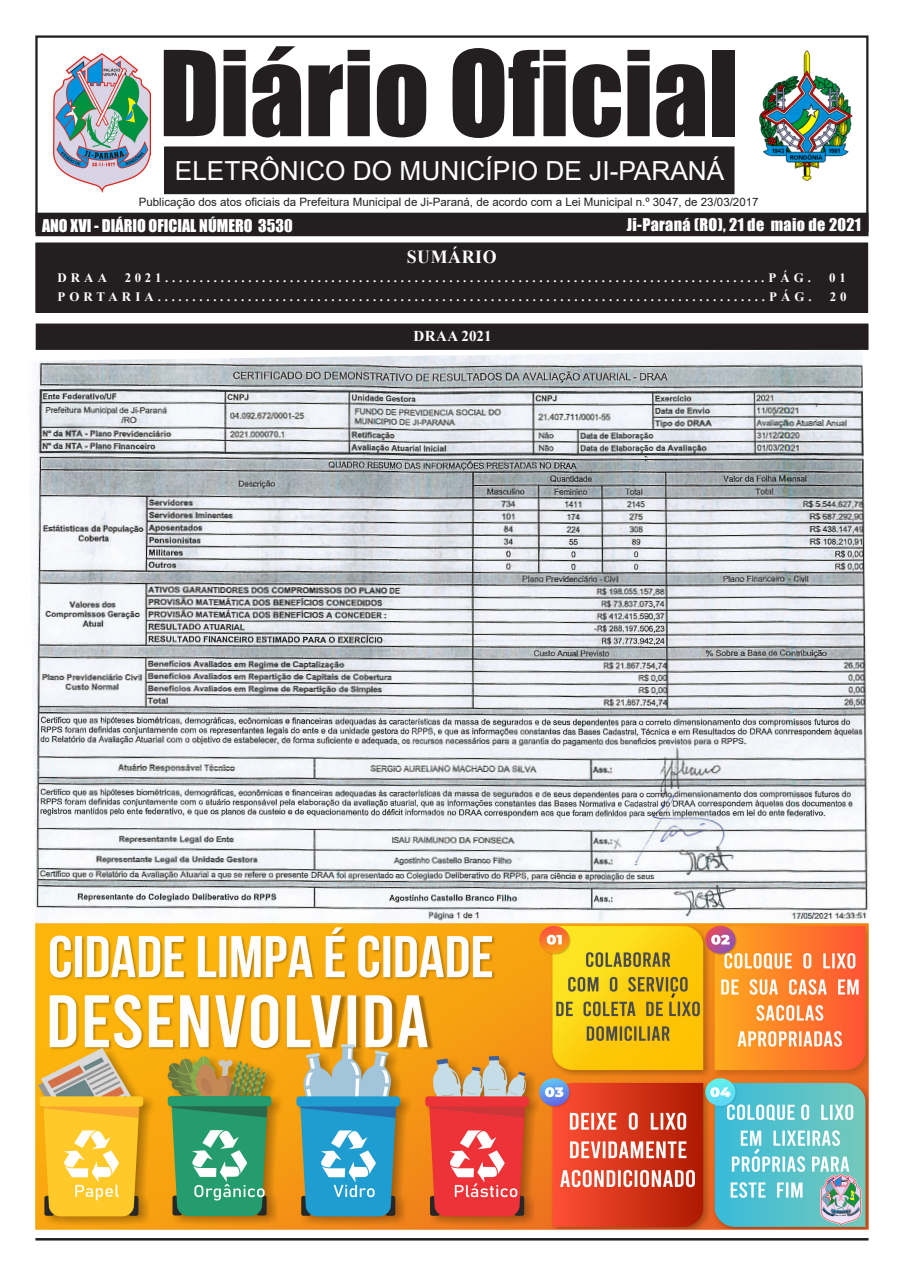
<style>
.page{position:relative;width:904px;height:1276px;background:#fff}
.page>*{position:absolute;margin:0;border:0;box-sizing:border-box;transform-origin:0 0}
.t1{font:109.12px "Impact";color:#231f20}
.t2{font:26.25px "Arial";color:#fff}
.Título{font:700 18.38px "Times New Roman";letter-spacing:.035em;color:#fff}
.t3{font:16.12px "Impact";color:#fff}
.t4{font:16.12px "Impact";letter-spacing:.02em;color:#fff}
.t5{font:700 15px "Times New Roman";letter-spacing:.02em;color:#fff}
.Título-2{font:700 12.88px "Times New Roman";letter-spacing:.325em;color:#fff}
.t6{font:11.5px "Arial";color:#231f20}
</style>
<div class="page">
<div style="left:35px;top:35px;width:833px;height:197px;border:2px solid #231f20"></div>
<div style="left:165px;top:147px;width:569px;height:47px;background:#231f20"></div>
<div style="left:164px;top:146px;width:570px;height:48px;border:1px solid #231f20"></div>
<img style="left:53px;top:54px;width:98px;height:138px">
<img style="left:759px;top:50px;width:93px;height:131px">
<hr style="left:35px;top:1238px;width:833px;height:2px;background:#231f20">
<div style="left:36px;top:213px;width:832px;height:23px;background:#231f20"></div>
<div style="left:36px;top:243px;width:831px;height:69px;background:#231f20"></div>
<div style="left:35px;top:242px;width:833px;height:71px;border:1px solid #231f20"></div>
<div style="left:38px;top:326px;width:828px;height:22px;background:#231f20"></div>
<div style="left:36px;top:323px;width:832px;height:27px;border:5px solid #231f20"></div>
<img style="left:33px;top:350px;width:836px;height:579px">
<img style="left:35px;top:923px;width:833px;height:307px">
<p class="t1" style="left:159px;top:9px;width:580px">Diário Oficial</p>
<p class="t2" style="left:175px;top:152px;width:551px">ELETRÔNICO DO MUNICÍPIO DE JI-PARANÁ</p>
<p class="t6" style="left:139px;top:194px;width:621px">Publicação dos atos oficiais da Prefeitura Municipal de Ji-Paraná, de acordo com a Lei Municipal n.º 3047, de 23/03/2017</p>
<p class="t3" style="left:42px;top:213px;width:252px">ANO XVI - DIÁRIO OFICIAL NÚMERO 3530</p>
<p class="t4" style="left:627px;top:212px;width:235px">Ji-Paraná (RO), 21 de maio de 2021</p>
<p class="Título" style="left:406px;top:244px;width:91px">SUMÁRIO</p>
<p class="Título-2" style="left:57px;top:268px;width:51px">DRAA</p>
<p class="Título-2" style="left:125px;top:268px;width:688px">2021.......................................................................................PÁG.</p>
<p class="Título-2" style="left:829px;top:268px;width:18px">0 1</p>
<p class="Título-2" style="left:57px;top:287px;width:755px">PORTARIA........................................................................................PÁG.</p>
<p class="Título-2" style="left:829px;top:287px;width:18px">2 0</p>
<p class="t5" style="left:413px;top:325px;width:80px">DRAA 2021</p>
</div>
